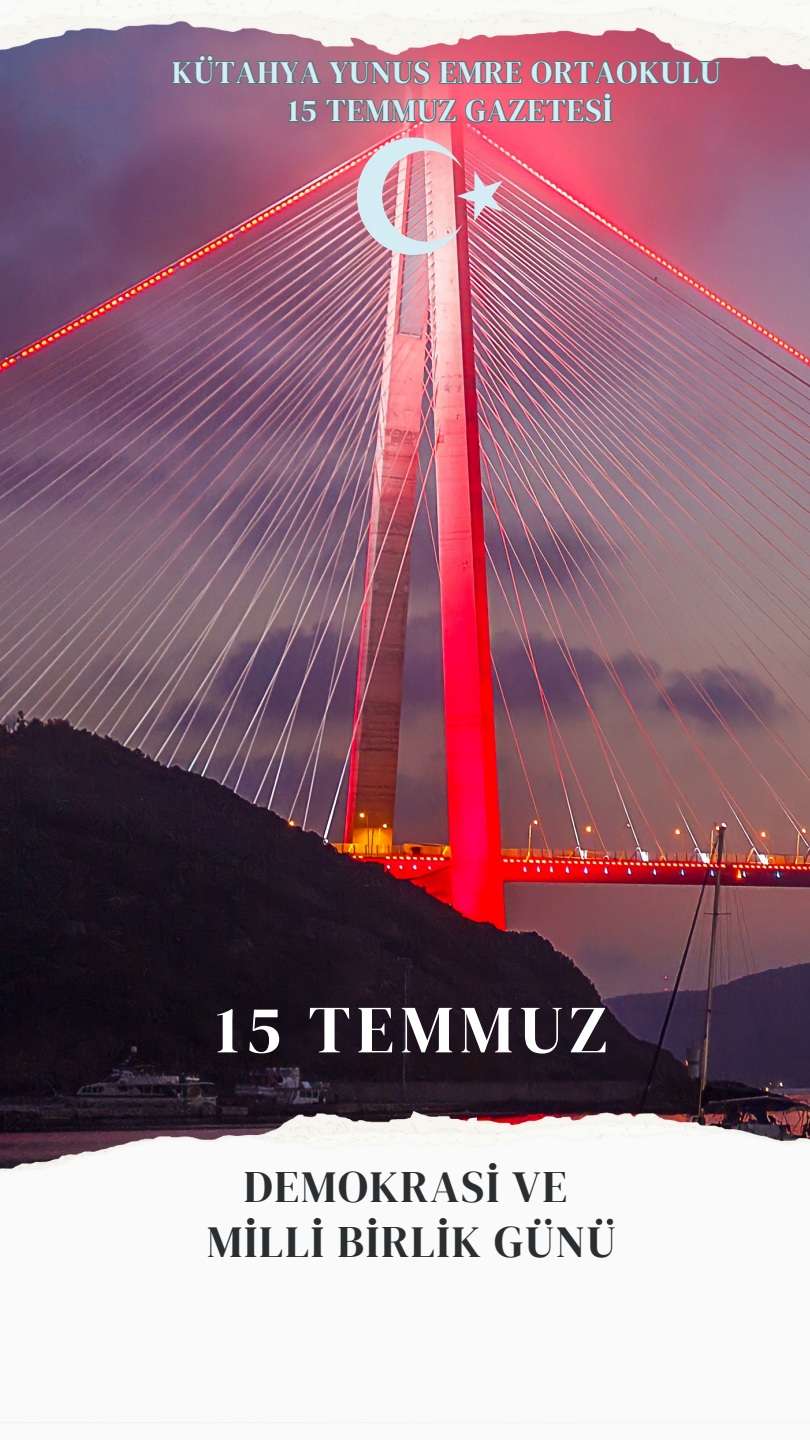
<style>
.page{position:relative;width:810px;height:1440px;background:#fff}
.page>*{position:absolute;margin:0;border:0;box-sizing:border-box;transform-origin:0 0}
.t1{font:67.4px "DM Serif Display";letter-spacing:.09em;color:#fff}
.t2{font:44.6px "DM Serif Display";letter-spacing:.04em;color:#2a2e30}
.t3{font:31.3px "DM Serif Display";letter-spacing:.04em;color:#d4edf4}
</style>
<div class="page">
<img style="left:0;top:105px;width:810px;height:1006px">
<img style="left:357px;top:138px;width:146px;height:117px">
<img style="left:0;top:1111px;width:810px;height:312px">
<img style="left:0;top:0;width:810px;height:105px">
<svg style="left:170px;top:51px;width:552px;height:74px;background:#aa667b"></svg>
<p class="t3" style="left:172px;top:50px;width:550px">KÜTAHYA YUNUS EMRE ORTAOKULU</p>
<p class="t3" style="left:288px;top:89px;width:326px">15 TEMMUZ GAZETESİ</p>
<p class="t1" style="left:216px;top:983px;width:393px">15 TEMMUZ</p>
<p class="t2" style="left:244px;top:1155px;width:325px">DEMOKRASİ VE</p>
<p class="t2" style="left:207px;top:1211px;width:410px">MİLLİ BİRLİK GÜNÜ</p>
</div>
